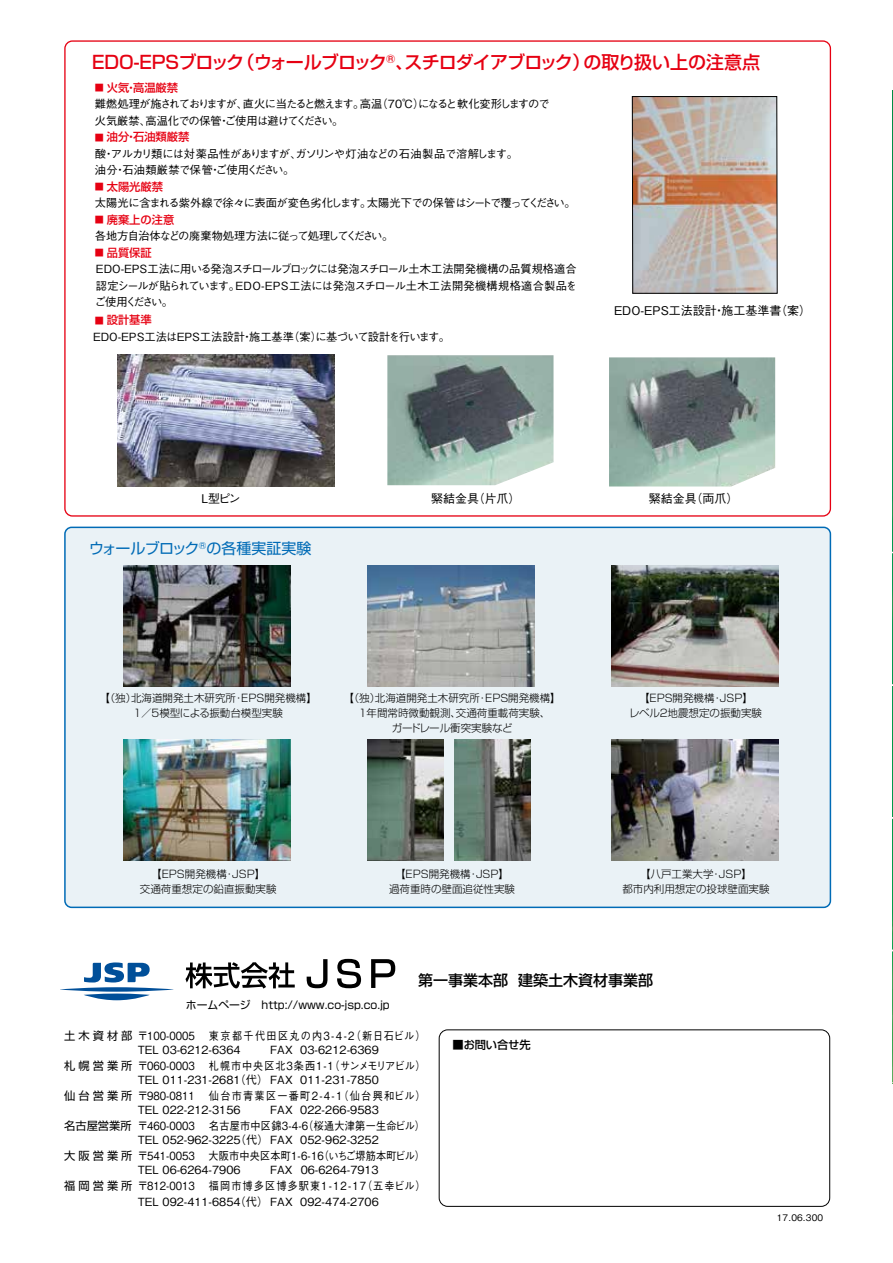
<style>
.page{position:relative;width:893px;height:1263px;background:#fff}
.page>*{position:absolute;margin:0;border:0;box-sizing:border-box;transform-origin:0 0}
.t1{font:500 18px "Shin Go Pr 5";letter-spacing:-.045em;color:#e60012}
.t2{font:15px "Shin Go Pr 5";color:#006bb6}
.t3{font:500 15px "Shin Go Pr 5";color:#000}
.t4{font:500 12px "Gothic BBB Pr 5";color:#000}
.t5{font:500 11.25px/16.5px "Gothic BBB Pr 5";color:#000;text-align:justify}
.t6{font:500 11.25px/16.5px "Gothic BBB Pr 5";letter-spacing:-.085em;color:#000}
.t7{font:500 11.25px/16.5px "Gothic BBB Pr 5";letter-spacing:-.05em;color:#000}
.t8{font:500 11.25px "Gothic BBB Pr 5";letter-spacing:-.06em;color:#000}
.t9{font:500 11.25px "Gothic BBB Pr 5";color:#000;scale:.9 1}
.t10{font:500 11.25px "Shin Go Pr 5";color:#e60012}
.t11{font:500 11.25px "Gothic BBB Pr 5";letter-spacing:.025em;color:#000;scale:.9 1}
.t12{font:500 11.25px "Gothic BBB Pr 5";letter-spacing:-.07em;color:#000}
.t13{font:500 11.25px "Gothic BBB Pr 5";letter-spacing:-.065em;color:#000}
.t14{font:11.25px "Shin Go Pr 5";letter-spacing:.27em;color:#000}
.t15{font:500 11.25px "Gothic BBB Pr 5";letter-spacing:.02em;color:#000;scale:.9 1}
.t16{font:500 11.25px "Gothic BBB Pr 5";letter-spacing:.095em;color:#000;scale:.9 1}
.t17{font:500 11.25px "Gothic BBB Pr 5";letter-spacing:.11em;color:#000;scale:.9 1}
.t18{font:500 11.25px "Gothic BBB Pr 5";letter-spacing:.135em;color:#000;scale:.9 1}
.t19{font:500 11.25px "Gothic BBB Pr 5";letter-spacing:.13em;color:#000;scale:.9 1}
.t20{font:500 11.25px "Shin Go Pr 5";letter-spacing:-.01em;color:#000}
.t21{font:10.8px "Shin Go Pr 5";color:#000}
.t22{font:300 10.5px/15px "Shin Go Pr 5";color:#000;text-align:center}
.t23{font:500 9px "Gothic BBB Pr 5";letter-spacing:-.165em;color:#000}
.s1{font-size:9px}
.s2{font-family:"Shin Go Pr 5";font-weight:400}
</style>
<div class="page">
<img style="left:892px;top:91px;width:1px;height:461px">
<svg style="left:892px;top:553px;width:1px;height:531px"></svg>
<img style="left:387px;top:355px;width:166px;height:130px">
<img style="left:609px;top:357px;width:166px;height:129px">
<div style="left:439px;top:1029px;width:391px;height:178px;border:1px solid #000;border-radius:9px"></div>
<div style="left:65px;top:527px;width:765px;height:380px;background:#eaf2f6;border-radius:7px"></div>
<div style="left:64px;top:527px;width:767px;height:381px;border:2px solid #006bb6;border-radius:7px"></div>
<img style="left:118px;top:354px;width:217px;height:132px">
<svg style="left:185px;top:962px;width:110px;height:26px"></svg>
<svg style="left:307px;top:959px;width:20px;height:29px"></svg>
<svg style="left:337px;top:959px;width:24px;height:29px"></svg>
<svg style="left:371px;top:959px;width:24px;height:29px"></svg>
<svg style="left:60px;top:962px;width:113px;height:38px"></svg>
<img style="left:124px;top:565px;width:166px;height:121px">
<img style="left:124px;top:740px;width:166px;height:121px">
<img style="left:367px;top:565px;width:167px;height:121px">
<img style="left:367px;top:740px;width:77px;height:121px">
<img style="left:454px;top:740px;width:77px;height:121px">
<img style="left:611px;top:565px;width:167px;height:121px">
<img style="left:611px;top:740px;width:167px;height:121px">
<img style="left:634px;top:98px;width:142px;height:194px">
<div style="left:632px;top:96px;width:146px;height:198px;border:1px solid #000"></div>
<h1 class="t1" style="left:92px;top:47px;width:670px">EDO-EPSブロック（ウォールブロック<sup>®</sup>、スチロダイアブロック）の取り扱い上の注意点</h1>
<p class="t10" style="left:95px;top:78px;width:85px"><span class="s1">■</span> 火気・高温厳禁</p>
<p class="t6" style="left:95px;top:95px;width:456px">難燃処理が施されておりますが、直火に当たると燃えます。高温（70℃）になると軟化変形しますので火気厳禁、高温化での保管・ご使用は避けてください。</p>
<p class="t10" style="left:95px;top:128px;width:96px"><span class="s1">■</span> 油分・石油類厳禁</p>
<p class="t7" style="left:95px;top:144px;width:425px">酸・アルカリ類には対薬品性がありますが、ガソリンや灯油などの石油製品で溶解します。油分・石油類厳禁で保管・ご使用ください。</p>
<p class="t10" style="left:95px;top:177px;width:70px"><span class="s1">■</span> 太陽光厳禁</p>
<p class="t8" style="left:95px;top:194px;width:482px">太陽光に含まれる紫外線で徐々に表面が変色劣化します。太陽光下での保管はシートで覆ってください。</p>
<p class="t10" style="left:95px;top:210px;width:81px"><span class="s1">■</span> 廃棄上の注意</p>
<p class="t13" style="left:95px;top:227px;width:300px">各地方自治体などの廃棄物処理方法に従って処理してください。</p>
<p class="t10" style="left:95px;top:243px;width:58px"><span class="s1">■</span> 品質保証</p>
<p class="t5" style="left:95px;top:260px;width:484px">EDO-ＥＰＳ工法に用いる発泡スチロールブロックには発泡スチロール土木工法開発機構の品質規格適合認定シールが貼られています。EDO-ＥＰＳ工法には発泡スチロール土木工法開発機構規格適合製品をご使用ください。</p>
<p class="t10" style="left:95px;top:311px;width:58px"><span class="s1">■</span> 設計基準</p>
<p class="t12" style="left:93px;top:328px;width:358px">EDO-ＥＰＳ工法はＥＰＳ工法設計・施工基準（案）に基づいて設計を行います。</p>
<p class="t4" style="left:614px;top:300px;width:198px">EDO-EPS工法設計・施工基準書（案）</p>
<p class="t4" style="left:199px;top:489px;width:43px">Ｌ型ピン</p>
<p class="t4" style="left:649px;top:489px;width:91px">緊結金具（両爪）</p>
<p class="t4" style="left:431px;top:489px;width:91px">緊結金具（片爪）</p>
<h2 class="t2" style="left:89px;top:536px;width:224px">ウォールブロック<sup>®</sup>の各種実証実験</h2>
<p class="t22" style="left:100px;top:689px;width:219px">【（独）北海道開発土木研究所・EPS開発機構】<br>１／５模型による振動台模型実験</p>
<p class="t22" style="left:343px;top:689px;width:219px">【（独）北海道開発土木研究所・EPS開発機構】<br>１年間常時微動観測、交通荷重載荷実験、<br>ガードレール衝突実験など</p>
<p class="t22" style="left:629px;top:689px;width:135px">【EPS開発機構・JSP】<br>レベル２地震想定の振動実験</p>
<p class="t22" style="left:140px;top:866px;width:138px">【EPS開発機構・JSP】<br>交通荷重想定の鉛直振動実験</p>
<p class="t22" style="left:389px;top:866px;width:127px">【EPS開発機構・JSP】過荷重時の壁面追従性実験</p>
<p class="t22" style="left:622px;top:866px;width:148px">【八戸工業大学・JSP】<br>都市内利用想定の投球壁面実験</p>
<h2 class="t3" style="left:418px;top:968px;width:236px">第一事業本部 建築土木資材事業部</h2>
<p class="t21" style="left:186px;top:996px;width:205px">ホームページ http://www.co-jsp.co.jp</p>
<p class="t18" style="left:209px;top:1027px;width:242px">東京都千代田区丸の内3-4-2（新日石ビル）</p>
<p class="t16" style="left:209px;top:1057px;width:242px">札幌市中央区北3条西1-1（サンメモリアビル）</p>
<p class="t19" style="left:209px;top:1087px;width:242px">仙台市青葉区一番町2-4-1（仙台興和ビル）</p>
<p class="t14" style="left:64px;top:1026px;width:70px">土木資材部</p>
<p class="t14" style="left:64px;top:1056px;width:70px">札幌営業所</p>
<p class="t14" style="left:64px;top:1086px;width:70px">仙台営業所</p>
<p class="t9" style="left:138px;top:1027px;width:65px">〒100-0005</p>
<p class="t9" style="left:138px;top:1057px;width:65px">〒060-0003</p>
<p class="t9" style="left:138px;top:1087px;width:65px">〒980-0811</p>
<p class="t5" style="left:138px;top:1131px;width:104px">TEL 052-962-3225</p>
<p class="t5" style="left:235px;top:1131px;width:145px">（代）FAX 052-962-3252</p>
<p class="t5" style="left:270px;top:1041px;width:110px">FAX 03-6212-6369</p>
<p class="t5" style="left:138px;top:1071px;width:243px">TEL 011-231-2681（代） FAX 011-231-7850</p>
<p class="t5" style="left:270px;top:1101px;width:110px">FAX 022-266-9583</p>
<p class="t5" style="left:138px;top:1041px;width:104px">TEL 03-6212-6364</p>
<p class="t5" style="left:138px;top:1101px;width:104px">TEL 022-212-3156</p>
<p class="t11" style="left:64px;top:1117px;width:402px"><span class="s2">名古屋営業所</span>〒460-0003 名古屋市中区錦3-4-6（桜通大津第一生命ビル）</p>
<p class="t9" style="left:138px;top:1147px;width:65px">〒541-0053</p>
<p class="t9" style="left:138px;top:1177px;width:65px">〒812-0013</p>
<p class="t15" style="left:208px;top:1147px;width:242px">大阪市中央区本町1-6-16（いちご堺筋本町ビル）</p>
<p class="t14" style="left:64px;top:1146px;width:70px">大阪営業所</p>
<p class="t14" style="left:64px;top:1176px;width:70px">福岡営業所</p>
<p class="t5" style="left:270px;top:1161px;width:110px">FAX 06-6264-7913</p>
<p class="t5" style="left:138px;top:1192px;width:243px">TEL 092-411-6854（代） FAX 092-474-2706</p>
<p class="t5" style="left:138px;top:1161px;width:104px">TEL 06-6264-7906</p>
<p class="t17" style="left:209px;top:1177px;width:242px">福岡市博多区博多駅東1-12-17（五幸ビル）</p>
<p class="t20" style="left:452px;top:1035px;width:80px">■お問い合せ先</p>
<p class="t23" style="left:775px;top:1211px;width:51px">１7．06．3００</p>
</div>
